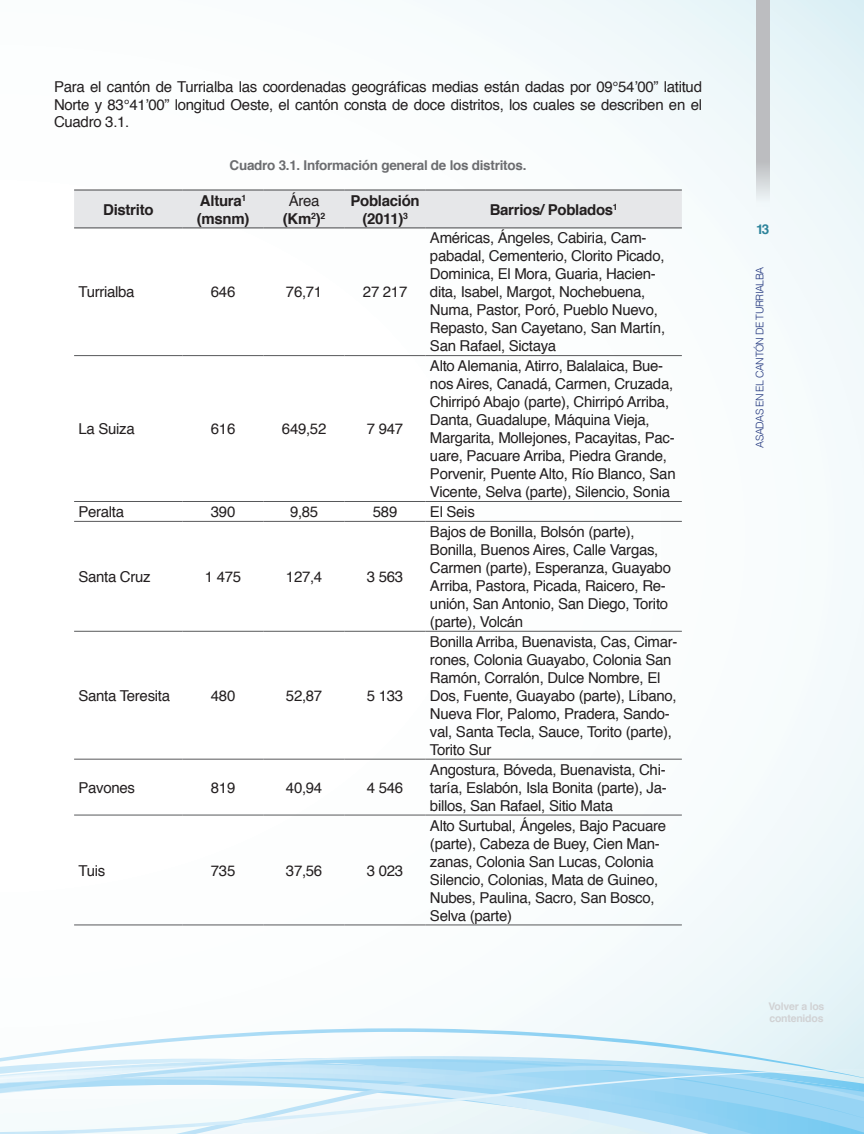
<style>
.page{position:relative;width:864px;height:1134px;background:#fff}
.page>*{position:absolute;margin:0;border:0;box-sizing:border-box;transform-origin:0 0}
.t1{font:15px/18px "Helvetica";letter-spacing:-.02em;color:#231f20}
.t2{font:700 15px/18px "Helvetica";letter-spacing:-.02em;color:#231f20}
.t3{font:700 13.5px "Helvetica";letter-spacing:-.02em;color:#6c6d70}
.t4{font:700 13.5px "Helvetica";color:#2d849b}
.t5{font:300 10.5px "Helvetica";letter-spacing:-.05em;color:#253980}
.t6{font:700 10.5px/12.1px "Helvetica";letter-spacing:-.02em;color:#d1d2d4}
.s1{font-weight:700}
</style>
<div class="page">
<div style="left:0;top:0;width:864px;height:1134px;background:linear-gradient(to right,#fff,#f3f9fb)"></div>
<svg style="left:1px;top:1028px;width:863px;height:25px"></svg>
<hr style="left:0;top:0;width:1px;height:1134px;background:#fff">
<svg style="left:0;top:1053px;width:864px;height:81px"></svg>
<svg style="left:756px;top:0;width:14px;height:206px;fill:#bcbdc0"></svg>
<div style="left:74px;top:191px;width:608px;height:36px;background:#e6e7e9"></div>
<hr style="left:74px;top:189px;width:109px;height:2px;background:#57585a">
<hr style="left:183px;top:189px;width:81px;height:2px;background:#57585a">
<hr style="left:264px;top:189px;width:81px;height:2px;background:#57585a">
<hr style="left:345px;top:189px;width:81px;height:2px;background:#57585a">
<hr style="left:426px;top:189px;width:256px;height:2px;background:#57585a">
<hr style="left:74px;top:227px;width:109px;height:1px;background:#57585a">
<hr style="left:183px;top:227px;width:81px;height:1px;background:#57585a">
<hr style="left:264px;top:227px;width:81px;height:1px;background:#57585a">
<hr style="left:345px;top:227px;width:81px;height:1px;background:#57585a">
<hr style="left:426px;top:227px;width:256px;height:1px;background:#57585a">
<hr style="left:74px;top:355px;width:109px;height:1px;background:#57585a">
<hr style="left:183px;top:355px;width:81px;height:1px;background:#57585a">
<hr style="left:264px;top:355px;width:81px;height:1px;background:#57585a">
<hr style="left:345px;top:355px;width:81px;height:1px;background:#57585a">
<hr style="left:426px;top:355px;width:256px;height:1px;background:#57585a">
<hr style="left:74px;top:501px;width:109px;height:1px;background:#57585a">
<hr style="left:183px;top:501px;width:81px;height:1px;background:#57585a">
<hr style="left:264px;top:501px;width:81px;height:1px;background:#57585a">
<hr style="left:345px;top:501px;width:81px;height:1px;background:#57585a">
<hr style="left:426px;top:501px;width:256px;height:1px;background:#57585a">
<hr style="left:74px;top:521px;width:109px;height:1px;background:#57585a">
<hr style="left:183px;top:521px;width:81px;height:1px;background:#57585a">
<hr style="left:264px;top:521px;width:81px;height:1px;background:#57585a">
<hr style="left:345px;top:521px;width:81px;height:1px;background:#57585a">
<hr style="left:426px;top:521px;width:256px;height:1px;background:#57585a">
<hr style="left:74px;top:631px;width:109px;height:1px;background:#57585a">
<hr style="left:183px;top:631px;width:81px;height:1px;background:#57585a">
<hr style="left:264px;top:631px;width:81px;height:1px;background:#57585a">
<hr style="left:345px;top:631px;width:81px;height:1px;background:#57585a">
<hr style="left:426px;top:631px;width:256px;height:1px;background:#57585a">
<hr style="left:74px;top:759px;width:109px;height:1px;background:#57585a">
<hr style="left:183px;top:759px;width:81px;height:1px;background:#57585a">
<hr style="left:264px;top:759px;width:81px;height:1px;background:#57585a">
<hr style="left:345px;top:759px;width:81px;height:1px;background:#57585a">
<hr style="left:426px;top:759px;width:256px;height:1px;background:#57585a">
<hr style="left:74px;top:815px;width:109px;height:1px;background:#57585a">
<hr style="left:183px;top:815px;width:81px;height:1px;background:#57585a">
<hr style="left:264px;top:815px;width:81px;height:1px;background:#57585a">
<hr style="left:345px;top:815px;width:81px;height:1px;background:#57585a">
<hr style="left:426px;top:815px;width:256px;height:1px;background:#57585a">
<hr style="left:74px;top:925px;width:109px;height:1px;background:#57585a">
<hr style="left:183px;top:925px;width:81px;height:1px;background:#57585a">
<hr style="left:264px;top:925px;width:81px;height:1px;background:#57585a">
<hr style="left:345px;top:925px;width:81px;height:1px;background:#57585a">
<hr style="left:426px;top:925px;width:256px;height:1px;background:#57585a">
<p class="t1" style="left:54px;top:79px;width:650px;line-height:17.2px;text-align:justify">Para el cantón de Turrialba las coordenadas geográficas medias están dadas por 09°54’00” latitud Norte y 83°41’00” longitud Oeste, el cantón consta de doce distritos, los cuales se describen en el Cuadro 3.1.</p>
<p class="t3" style="left:230px;top:154px;width:298px">Cuadro 3.1. Información general de los distritos.</p>
<p class="t2" style="left:103px;top:200px;width:52px">Distrito</p>
<p class="t2" style="left:197px;top:191px;width:54px">Altura<sup>1 </sup>(msnm)</p>
<p class="t1" style="left:283px;top:192px;width:44px;text-align:center">Área <span class="s1">(Km</span><sup>2</sup><span class="s1">)</span><sup>2</sup></p>
<p class="t2" style="left:351px;top:191px;width:71px;text-align:center">Población (2011)<sup>3</sup></p>
<p class="t2" style="left:490px;top:200px;width:130px">Barrios/ Poblados<sup>1</sup></p>
<p class="t1" style="left:78px;top:283px;width:58px">Turrialba</p>
<p class="t1" style="left:211px;top:283px;width:26px">646</p>
<p class="t1" style="left:286px;top:283px;width:38px">76,71</p>
<p class="t1" style="left:363px;top:283px;width:46px">27 217</p>
<p class="t1" style="left:78px;top:420px;width:58px">La Suiza</p>
<p class="t1" style="left:211px;top:420px;width:26px">616</p>
<p class="t1" style="left:282px;top:420px;width:46px">649,52</p>
<p class="t1" style="left:367px;top:420px;width:38px">7 947</p>
<p class="t1" style="left:430px;top:229px;width:237px">Américas, Ángeles, Cabiria, Cam&shy;pabadal, Cementerio, Clorito Picado, Dominica, El Mora, Guaria, Hacien&shy;dita, Isabel, Margot, Nochebuena, Numa, Pastor, Poró, Pueblo Nuevo, Repasto, San Cayetano, San Martín, San Rafael, Sictaya</p>
<p class="t1" style="left:430px;top:357px;width:247px">Alto Alemania, Atirro, Balalaica, Bue&shy;nos Aires, Canadá, Carmen, Cruzada, Chirripó Abajo (parte), Chirripó Arriba, Danta, Guadalupe, Máquina Vieja, Margarita, Mollejones, Pacayitas, Pac&shy;uare, Pacuare Arriba, Piedra Grande, Porvenir, Puente Alto, Río Blanco, San Vicente, Selva (parte), Silencio, Sonia</p>
<p class="t1" style="left:78px;top:503px;width:47px">Peralta</p>
<p class="t1" style="left:211px;top:503px;width:26px">390</p>
<p class="t1" style="left:290px;top:503px;width:30px">9,85</p>
<p class="t1" style="left:373px;top:503px;width:26px">589</p>
<p class="t1" style="left:430px;top:503px;width:46px">El Seis</p>
<p class="t1" style="left:78px;top:568px;width:74px">Santa Cruz</p>
<p class="t1" style="left:205px;top:568px;width:38px">1 475</p>
<p class="t1" style="left:286px;top:568px;width:38px">127,4</p>
<p class="t1" style="left:367px;top:568px;width:38px">3 563</p>
<p class="t1" style="left:78px;top:687px;width:93px">Santa Teresita</p>
<p class="t1" style="left:211px;top:687px;width:26px">480</p>
<p class="t1" style="left:286px;top:687px;width:38px">52,87</p>
<p class="t1" style="left:367px;top:687px;width:38px">5 133</p>
<p class="t1" style="left:78px;top:779px;width:58px">Pavones</p>
<p class="t1" style="left:211px;top:779px;width:26px">819</p>
<p class="t1" style="left:286px;top:779px;width:38px">40,94</p>
<p class="t1" style="left:367px;top:779px;width:38px">4 546</p>
<p class="t1" style="left:78px;top:862px;width:28px">Tuis</p>
<p class="t1" style="left:211px;top:862px;width:26px">735</p>
<p class="t1" style="left:286px;top:862px;width:38px">37,56</p>
<p class="t1" style="left:367px;top:862px;width:38px">3 023</p>
<p class="t1" style="left:430px;top:523px;width:243px">Bajos de Bonilla, Bolsón (parte), Bonilla, Buenos Aires, Calle Vargas, Carmen (parte), Esperanza, Guayabo Arriba, Pastora, Picada, Raicero, Re&shy;unión, San Antonio, San Diego, Torito (parte), Volcán</p>
<p class="t1" style="left:430px;top:633px;width:249px">Bonilla Arriba, Buenavista, Cas, Cimar&shy;rones, Colonia Guayabo, Colonia San Ramón, Corralón, Dulce Nombre, El Dos, Fuente, Guayabo (parte), Líbano, Nueva Flor, Palomo, Pradera, Sando&shy;val, Santa Tecla, Sauce, Torito (parte), Torito Sur</p>
<p class="t1" style="left:430px;top:761px;width:238px;text-align:justify">Angostura, Bóveda, Buenavista, Chi&shy;taría, Eslabón, Isla Bonita (parte), Ja&shy;billos, San Rafael, Sitio Mata</p>
<p class="t1" style="left:430px;top:817px;width:238px">Alto Surtubal, Ángeles, Bajo Pacuare (parte), Cabeza de Buey, Cien Man&shy;zanas, Colonia San Lucas, Colonia<br>Silencio, Colonias, Mata de Guineo,<br>Nubes, Paulina, Sacro, San Bosco,<br>Selva (parte)</p>
<p class="t4" style="left:756px;top:219px;width:15px">13</p>
<p class="t5" style="left:751px;top:448px;width:182px;rotate:-90deg">ASADAS EN EL CANTÓN DE TURRIALBA</p>
<p class="t6" style="left:769px;top:1000px;width:57px">Volver a los contenidos</p>
</div>
